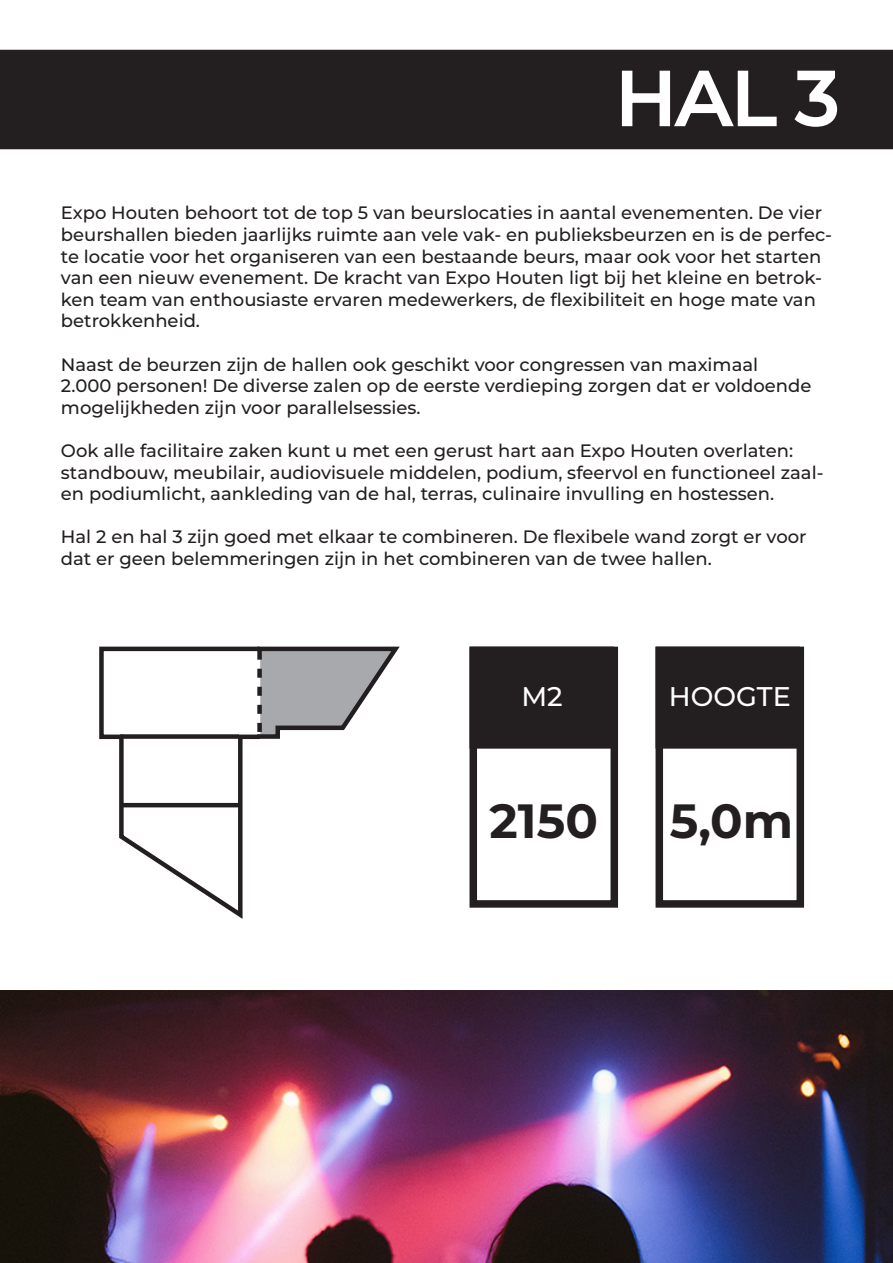
<style>
.page{position:relative;width:893px;height:1263px;background:#fff}
.page>*{position:absolute;margin:0;border:0;box-sizing:border-box;transform-origin:0 0}
.t1{font:500 75px "Montserrat";color:#fff}
.t2{font:700 48px "Montserrat";color:#231f20}
.t3{font:500 27px "Montserrat";color:#fff}
.t4{font:500 18px/21.6px "Montserrat";color:#231f20}
</style>
<div class="page">
<div style="left:0;top:50px;width:893px;height:99px;background:#231f20"></div>
<div style="left:54px;top:52px;width:785px;height:95px;background:#231f20"></div>
<svg style="left:621px;top:70px;width:156px;height:57px"></svg>
<svg style="left:794px;top:70px;width:44px;height:57px"></svg>
<img style="left:0;top:991px;width:893px;height:272px">
<svg style="left:99px;top:646px;width:144px;height:273px"></svg>
<svg style="left:116px;top:646px;width:284px;height:164px"></svg>
<div style="left:469px;top:647px;width:149px;height:261px;border:8px solid #231f20"></div>
<div style="left:473px;top:650px;width:137px;height:95px;background:#231f20"></div>
<div style="left:469px;top:647px;width:145px;height:102px;border:8px solid #231f20"></div>
<div style="left:655px;top:647px;width:149px;height:261px;border:8px solid #231f20"></div>
<div style="left:659px;top:650px;width:137px;height:95px;background:#231f20"></div>
<div style="left:655px;top:647px;width:145px;height:102px;border:8px solid #231f20"></div>
<p class="t1" style="left:615px;top:46px;width:225px">HAL 3</p>
<p class="t4" style="left:61px;top:201px;width:773px">Expo Houten behoort tot de top 5 van beurslocaties in aantal evenementen. De vier beurshallen bieden jaarlijks ruimte aan vele vak- en publieksbeurzen en is de perfec&shy;te locatie voor het organiseren van een bestaande beurs, maar ook voor het starten van een nieuw evenement. De kracht van Expo Houten ligt bij het kleine en betrok&shy;ken team van enthousiaste ervaren medewerkers, de flexibiliteit en hoge mate van betrokkenheid.</p>
<p class="t4" style="left:61px;top:353px;width:752px">Naast de beurzen zijn de hallen ook geschikt voor congressen van maximaal<br>2.000 personen! De diverse zalen op de eerste verdieping zorgen dat er voldoende mogelijkheden zijn voor parallelsessies.</p>
<p class="t4" style="left:61px;top:439px;width:764px">Ook alle facilitaire zaken kunt u met een gerust hart aan Expo Houten overlaten: standbouw, meubilair, audiovisuele middelen, podium, sfeervol en functioneel zaal&shy;en podiumlicht, aankleding van de hal, terras, culinaire invulling en hostessen.</p>
<p class="t4" style="left:61px;top:525px;width:747px">Hal 2 en hal 3 zijn goed met elkaar te combineren. De flexibele wand zorgt er voor dat er geen belemmeringen zijn in het combineren van de twee hallen.</p>
<h3 class="t3" style="left:521px;top:677px;width:43px">M2</h3>
<h3 class="t3" style="left:669px;top:677px;width:124px">HOOGTE</h3>
<h2 class="t2" style="left:490px;top:786px;width:110px">2150</h2>
<h2 class="t2" style="left:670px;top:786px;width:125px">5,0m</h2>
</div>
